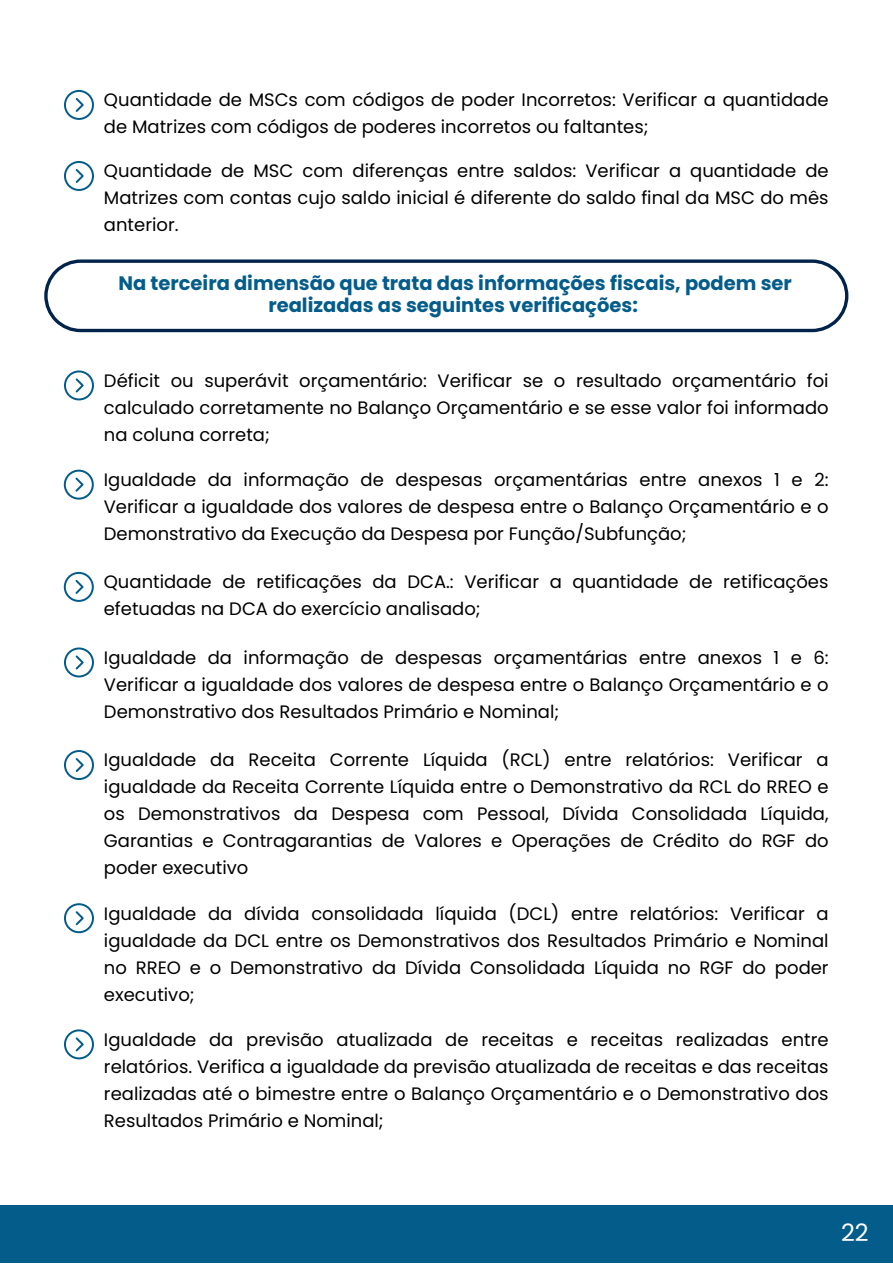
<style>
.page{position:relative;width:893px;height:1264px;background:#fff}
.page>*{position:absolute;margin:0;border:0;box-sizing:border-box;transform-origin:0 0}
.t1{font:24px "Poppins";color:#fff}
.t2{font:700 19.5px/21.3px "Poppins";color:#045c8b;text-align:center}
.t3{font:18px/27px "Poppins";color:#000;text-align:justify}
</style>
<div class="page">
<div style="left:0;top:1205px;width:892px;height:57px;background:#045c8b"></div>
<svg style="left:64px;top:90px;width:30px;height:30px"></svg>
<svg style="left:64px;top:161px;width:30px;height:30px"></svg>
<svg style="left:64px;top:370px;width:30px;height:30px"></svg>
<svg style="left:64px;top:469px;width:30px;height:30px"></svg>
<svg style="left:64px;top:750px;width:30px;height:30px"></svg>
<svg style="left:64px;top:903px;width:30px;height:30px"></svg>
<svg style="left:64px;top:1029px;width:30px;height:30px"></svg>
<svg style="left:64px;top:572px;width:30px;height:30px"></svg>
<svg style="left:64px;top:647px;width:30px;height:30px"></svg>
<svg style="left:44px;top:259px;width:804px;height:73px"></svg>
<p class="t3" style="left:104px;top:86px;width:726px">Quantidade de MSCs com códigos de poder Incorretos: Verificar a quantidade de Matrizes com códigos de poderes incorretos ou faltantes;</p>
<p class="t3" style="left:104px;top:157px;width:726px">Quantidade de MSC com diferenças entre saldos: Verificar a quantidade de Matrizes com contas cujo saldo inicial é diferente do saldo final da MSC do mês anterior.</p>
<p class="t2" style="left:118px;top:273px;width:674px">Na terceira dimensão que trata das informações fiscais, podem ser realizadas as seguintes verificações:</p>
<p class="t3" style="left:104px;top:367px;width:726px">Déficit ou superávit orçamentário: Verificar se o resultado orçamentário foi calculado corretamente no Balanço Orçamentário e se esse valor foi informado na coluna correta;</p>
<p class="t3" style="left:104px;top:466px;width:726px">Igualdade da informação de despesas orçamentárias entre anexos 1 e 2:<br>Verificar a igualdade dos valores de despesa entre o Balanço Orçamentário e o Demonstrativo da Execução da Despesa por Função/Subfunção;</p>
<p class="t3" style="left:104px;top:568px;width:726px">Quantidade de retificações da DCA.: Verificar a quantidade de retificações efetuadas na DCA do exercício analisado;</p>
<p class="t3" style="left:104px;top:644px;width:726px">Igualdade da informação de despesas orçamentárias entre anexos 1 e 6:<br>Verificar a igualdade dos valores de despesa entre o Balanço Orçamentário e o Demonstrativo dos Resultados Primário e Nominal;</p>
<p class="t3" style="left:104px;top:746px;width:726px">Igualdade da Receita Corrente Líquida (RCL) entre relatórios: Verificar a igualdade da Receita Corrente Líquida entre o Demonstrativo da RCL do RREO e os Demonstrativos da Despesa com Pessoal, Dívida Consolidada Líquida, Garantias e Contragarantias de Valores e Operações de Crédito do RGF do poder executivo</p>
<p class="t3" style="left:104px;top:899px;width:726px">Igualdade da dívida consolidada líquida (DCL) entre relatórios: Verificar a igualdade da DCL entre os Demonstrativos dos Resultados Primário e Nominal no RREO e o Demonstrativo da Dívida Consolidada Líquida no RGF do poder executivo;</p>
<p class="t3" style="left:104px;top:1026px;width:726px">Igualdade da previsão atualizada de receitas e receitas realizadas entre relatórios. Verifica a igualdade da previsão atualizada de receitas e das receitas realizadas até o bimestre entre o Balanço Orçamentário e o Demonstrativo dos Resultados Primário e Nominal;</p>
<p class="t1" style="left:841px;top:1215px;width:29px">22</p>
</div>
